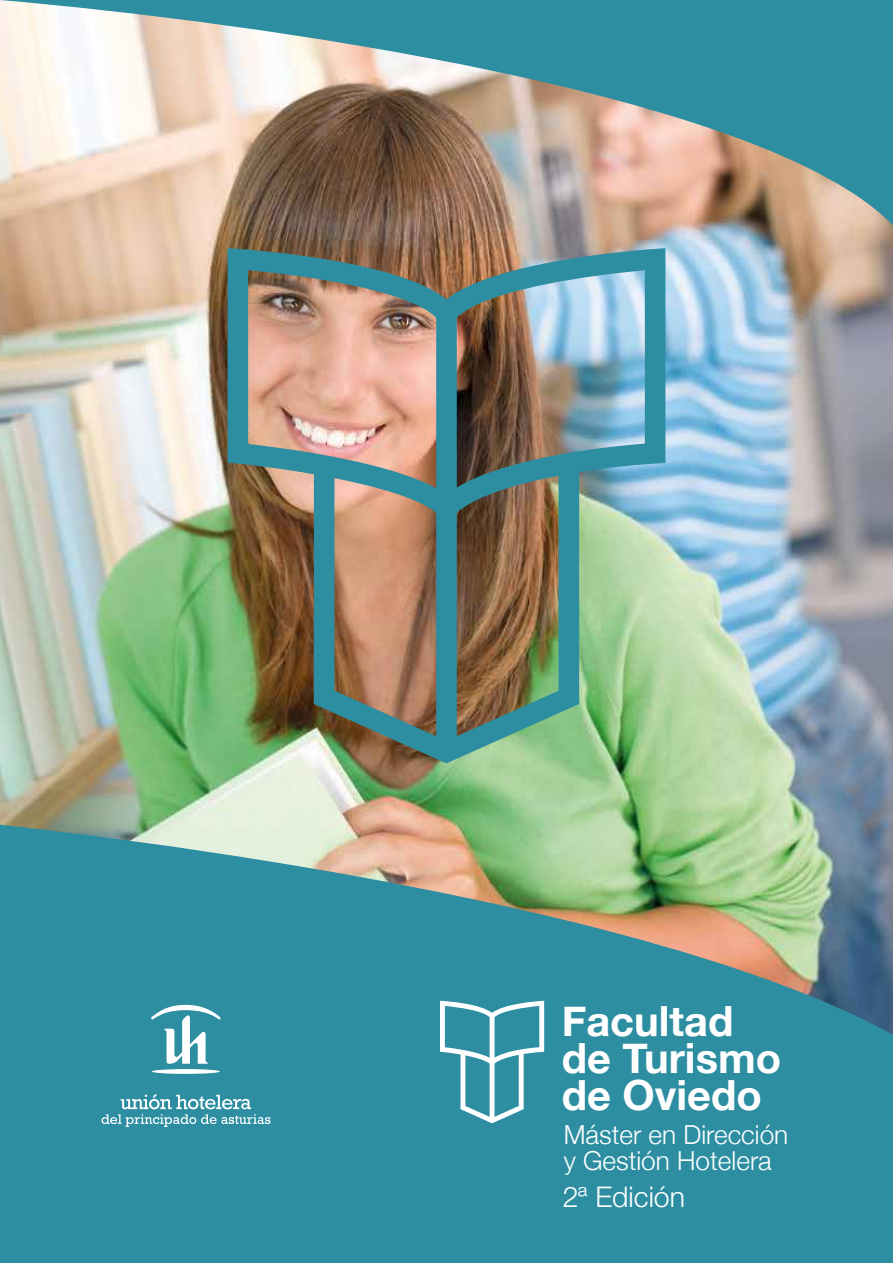
<style>
.page{position:relative;width:893px;height:1263px;background:#2d8ea2}
.page>*{position:absolute;margin:0;border:0;box-sizing:border-box;transform-origin:0 0}
.t1{font:700 41.55px/36.8px "Helvetica Neue";color:#fff}
.t2{font:300 28.5px "Helvetica Neue LT Std";color:#fff}
.t3{font:300 26.25px/25.5px "Helvetica Neue";color:#fff}
</style>
<div class="page">
<img style="left:0;top:0;width:893px;height:1035px">
<img style="left:228px;top:248px;width:437px;height:515px">
<svg style="left:102px;top:1094px;width:168px;height:33px"></svg>
<div style="left:152px;top:1069px;width:68px;height:5px;background:#fff;border-radius:50%"></div>
<svg style="left:151px;top:1005px;width:70px;height:59px"></svg>
<svg style="left:440px;top:1001px;width:104px;height:122px"></svg>
<h1 class="t1" style="left:562px;top:1002px;width:221px">Facultad de Turismo de Oviedo</h1>
<p class="t3" style="left:564px;top:1121px;width:226px">Máster en Dirección y Gestión Hotelera</p>
<p class="t2" style="left:563px;top:1179px;width:124px">2ª Edición</p>
</div>
